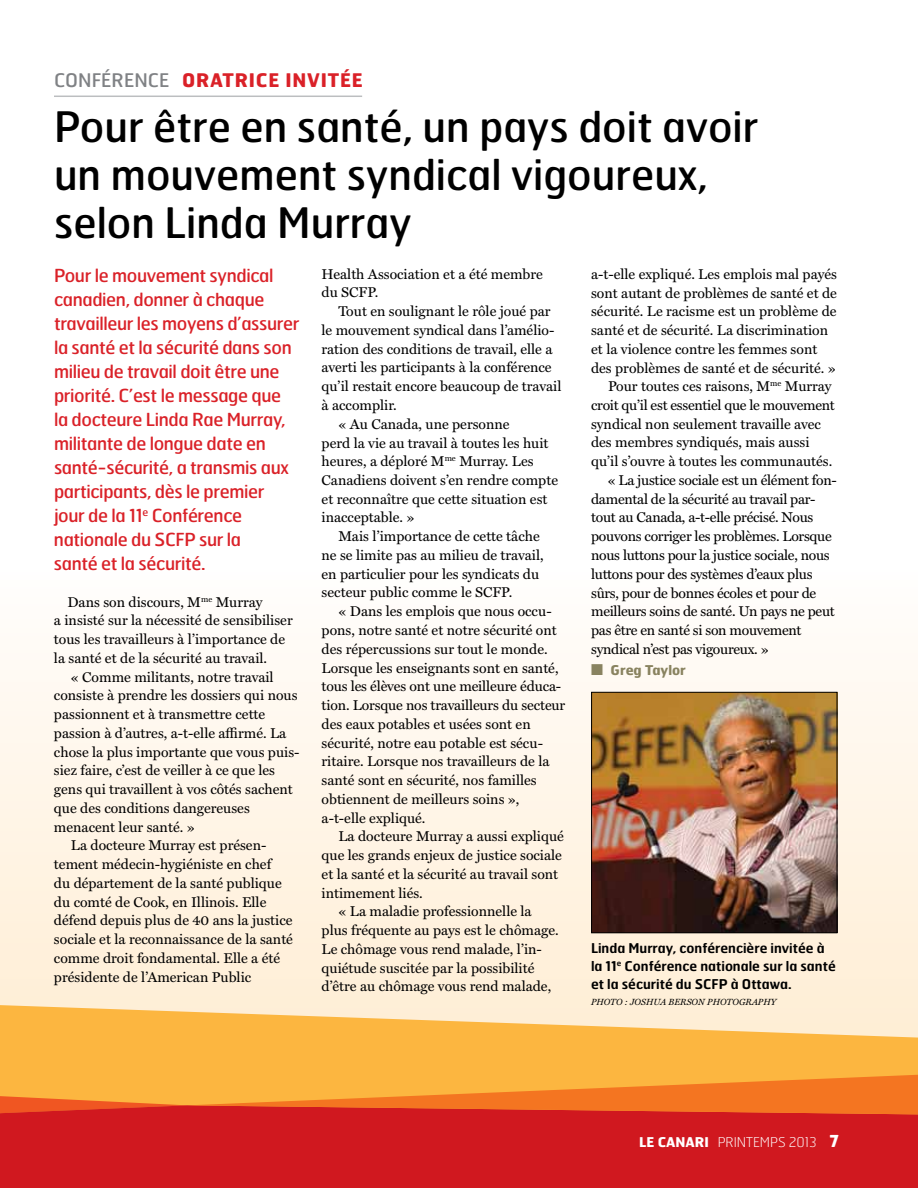
<style>
.page{position:relative;width:918px;height:1188px;background:#fff}
.page>*{position:absolute;margin:0;border:0;box-sizing:border-box;transform-origin:0 0}
.t1{font:42px/48px "Hermes FB";color:#000}
.t2{font:700 18.75px "Hermes FB";letter-spacing:.04em;color:#da2128}
.t3{font:18px/24px "Hermes FB";letter-spacing:-.02em;color:#da2128}
.t4{font:14.25px/18.8px "Miller Text";color:#000}
.t5{font:14.25px "Miller Text";letter-spacing:-.02em;color:#000}
.t6{font:600 13.5px/18px "Hermes FB";color:#000}
.t7{font:700 13.5px "Hermes FB";color:#fff}
.t8{font:700 13.5px "Hermes FB";color:#898360}
.t9{font:100 13.5px "Hermes FB";color:#fff}
.t10{font:italic 9px "Miller Text";letter-spacing:.01em;color:#000}
.s1{font-weight:400;color:#808285}
.s2{font-weight:100}
.s3{font-weight:700;font-size:16.5px}
</style>
<div class="page">
<svg style="left:0;top:660px;width:918px;height:345px"></svg>
<img style="left:593px;top:694px;width:242px;height:237px">
<div style="left:591px;top:692px;width:246px;height:241px;border:1px solid #000"></div>
<svg style="left:0;top:1005px;width:918px;height:70px;background:#fcc363"></svg>
<div style="left:0;top:1114px;width:918px;height:74px;background:#d0181f"></div>
<svg style="left:0;top:1075px;width:918px;height:39px;background:#f3862e"></svg>
<hr style="left:54px;top:96px;width:308px;height:1px;background:#bcbec0">
<h2 class="t2" style="left:54px;top:67px;width:310px"><span class="s1">Conférence</span> ORATRICE INVITÉE</h2>
<h1 class="t1" style="left:54px;top:101px;width:706px">Pour être en santé, un pays doit avoir un mouvement syndical vigoureux, selon Linda Murray</h1>
<p class="t3" style="left:54px;top:263px;width:247px">Pour le mouvement syndical canadien, donner à chaque travailleur les moyens d’assurer la santé et la sécurité dans son milieu de travail doit être une priorité. C’est le message que la docteure Linda Rae Murray, militante de longue date en santé-sécurité, a transmis aux participants, dès le premier jour de la 11<sup>e</sup> Conférence nationale du SCFP sur la<br>santé et la sécurité.</p>
<p class="t4" style="left:54px;top:593px;width:240px;text-indent:14px">Dans son discours, M<sup>me</sup> Murray<br>a insisté sur la nécessité de sensibiliser tous les travailleurs à l’importance de la santé et de la sécurité au travail.</p>
<p class="t4" style="left:71px;top:668px;width:204px">« Comme militants, notre travail</p>
<p class="t4" style="left:54px;top:686px;width:245px">consiste à prendre les dossiers qui nous</p>
<p class="t4" style="left:54px;top:705px;width:213px">passionnent et à transmettre cette</p>
<p class="t4" style="left:54px;top:724px;width:234px">passion à d’autres, a-t-elle affirmé. La</p>
<p class="t4" style="left:54px;top:743px;width:247px">chose la plus importante que vous puis-</p>
<p class="t4" style="left:54px;top:761px;width:223px">siez faire, c’est de veiller à ce que les</p>
<p class="t4" style="left:54px;top:780px;width:240px">gens qui travaillent à vos côtés sachent</p>
<p class="t4" style="left:54px;top:799px;width:197px">que des conditions dangereuses</p>
<p class="t4" style="left:54px;top:818px;width:142px">menacent leur santé. »</p>
<p class="t4" style="left:71px;top:836px;width:197px">La docteure Murray est présen-</p>
<p class="t4" style="left:54px;top:855px;width:219px">tement médecin-hygiéniste en chef</p>
<p class="t4" style="left:54px;top:874px;width:229px">du département de la santé publique</p>
<p class="t4" style="left:54px;top:893px;width:214px">du comté de Cook, en Illinois. Elle</p>
<p class="t4" style="left:54px;top:911px;width:240px">défend depuis plus de 40 ans la justice</p>
<p class="t4" style="left:54px;top:930px;width:241px">sociale et la reconnaissance de la santé</p>
<p class="t4" style="left:54px;top:949px;width:228px">comme droit fondamental. Elle a été</p>
<p class="t4" style="left:54px;top:968px;width:199px">présidente de l’American Public</p>
<p class="t4" style="left:322px;top:265px;width:223px">Health Association et a été membre du SCFP.</p>
<p class="t4" style="left:339px;top:302px;width:214px">Tout en soulignant le rôle joué par</p>
<p class="t4" style="left:322px;top:321px;width:234px">le mouvement syndical dans l’amélio-</p>
<p class="t4" style="left:322px;top:340px;width:232px">ration des conditions de travail, elle a</p>
<p class="t4" style="left:322px;top:359px;width:232px">averti les participants à la conférence</p>
<p class="t4" style="left:322px;top:377px;width:241px">qu’il restait encore beaucoup de travail</p>
<p class="t4" style="left:322px;top:396px;width:77px">à accomplir.</p>
<p class="t4" style="left:339px;top:415px;width:173px">« Au Canada, une personne</p>
<p class="t4" style="left:322px;top:434px;width:228px">perd la vie au travail à toutes les huit</p>
<p class="t4" style="left:322px;top:452px;width:214px">heures, a déploré M<sup>me</sup> Murray. Les</p>
<p class="t4" style="left:322px;top:471px;width:238px">Canadiens doivent s’en rendre compte</p>
<p class="t4" style="left:322px;top:490px;width:227px">et reconnaître que cette situation est</p>
<p class="t4" style="left:322px;top:509px;width:94px">inacceptable. »</p>
<p class="t4" style="left:339px;top:527px;width:203px">Mais l’importance de cette tâche</p>
<p class="t4" style="left:322px;top:546px;width:224px">ne se limite pas au milieu de travail,</p>
<p class="t4" style="left:322px;top:565px;width:219px">en particulier pour les syndicats du</p>
<p class="t4" style="left:322px;top:584px;width:192px">secteur public comme le SCFP.</p>
<p class="t4" style="left:339px;top:602px;width:215px">« Dans les emplois que nous occu-</p>
<p class="t4" style="left:322px;top:621px;width:237px">pons, notre santé et notre sécurité ont</p>
<p class="t4" style="left:322px;top:640px;width:228px">des répercussions sur tout le monde.</p>
<p class="t4" style="left:322px;top:659px;width:238px">Lorsque les enseignants sont en santé,</p>
<p class="t4" style="left:322px;top:677px;width:241px">tous les élèves ont une meilleure éduca-</p>
<p class="t4" style="left:322px;top:696px;width:245px">tion. Lorsque nos travailleurs du secteur</p>
<p class="t4" style="left:322px;top:715px;width:211px">des eaux potables et usées sont en</p>
<p class="t4" style="left:322px;top:734px;width:223px">sécurité, notre eau potable est sécu-</p>
<p class="t4" style="left:322px;top:752px;width:229px">ritaire. Lorsque nos travailleurs de la</p>
<p class="t4" style="left:322px;top:771px;width:217px">santé sont en sécurité, nos familles</p>
<p class="t4" style="left:322px;top:790px;width:199px">obtiennent de meilleurs soins »,</p>
<p class="t4" style="left:322px;top:809px;width:105px">a-t-elle expliqué.</p>
<p class="t4" style="left:339px;top:827px;width:227px">La docteure Murray a aussi expliqué</p>
<p class="t4" style="left:322px;top:846px;width:242px">que les grands enjeux de justice sociale</p>
<p class="t4" style="left:322px;top:865px;width:238px">et la santé et la sécurité au travail sont</p>
<p class="t4" style="left:322px;top:884px;width:103px">intimement liés.</p>
<p class="t4" style="left:339px;top:902px;width:195px">« La maladie professionnelle la</p>
<p class="t4" style="left:322px;top:921px;width:239px">plus fréquente au pays est le chômage.</p>
<p class="t4" style="left:322px;top:940px;width:222px">Le chômage vous rend malade, l’in-</p>
<p class="t4" style="left:322px;top:959px;width:214px">quiétude suscitée par la possibilité</p>
<p class="t4" style="left:322px;top:977px;width:231px">d’être au chômage vous rend malade,</p>
<p class="t4" style="left:591px;top:265px;width:247px">a-t-elle expliqué. Les emplois mal payés</p>
<p class="t4" style="left:591px;top:284px;width:247px">sont autant de problèmes de santé et de</p>
<p class="t4" style="left:591px;top:302px;width:247px">sécurité. Le racisme est un problème de</p>
<p class="t4" style="left:591px;top:321px;width:238px">santé et de sécurité. La discrimination</p>
<p class="t4" style="left:591px;top:340px;width:228px">et la violence contre les femmes sont</p>
<p class="t4" style="left:591px;top:359px;width:246px">des problèmes de santé et de sécurité. »</p>
<p class="t4" style="left:608px;top:377px;width:225px">Pour toutes ces raisons, M<sup>me</sup> Murray</p>
<p class="t5" style="left:591px;top:397px;width:245px">croit qu’il est essentiel que le mouvement</p>
<p class="t4" style="left:591px;top:415px;width:231px">syndical non seulement travaille avec</p>
<p class="t4" style="left:591px;top:434px;width:220px">des membres syndiqués, mais aussi</p>
<p class="t4" style="left:591px;top:452px;width:243px">qu’il s’ouvre à toutes les communautés.</p>
<p class="t5" style="left:608px;top:472px;width:231px">« La justice sociale est un élément fon-</p>
<p class="t5" style="left:591px;top:491px;width:226px">damental de la sécurité au travail par-</p>
<p class="t5" style="left:591px;top:509px;width:224px">tout au Canada, a-t-elle précisé. Nous</p>
<p class="t5" style="left:591px;top:528px;width:242px">pouvons corriger les problèmes. Lorsque</p>
<p class="t5" style="left:591px;top:547px;width:240px">nous luttons pour la justice sociale, nous</p>
<p class="t5" style="left:591px;top:566px;width:223px">luttons pour des systèmes d’eaux plus</p>
<p class="t5" style="left:591px;top:584px;width:227px">sûrs, pour de bonnes écoles et pour de</p>
<p class="t5" style="left:591px;top:603px;width:245px">meilleurs soins de santé. Un pays ne peut</p>
<p class="t5" style="left:591px;top:622px;width:212px">pas être en santé si son mouvement</p>
<p class="t5" style="left:591px;top:641px;width:179px">syndical n’est pas vigoureux. »</p>
<p class="t8" style="left:591px;top:661px;width:96px">■ GREG TAYLOR</p>
<p class="t6" style="left:591px;top:938px;width:246px">Linda Murray, conférencière invitée à la 11<sup>e</sup> Conférence nationale sur la santé et la sécurité du SCFP à Ottawa.</p>
<p class="t10" style="left:591px;top:997px;width:14px">PHOTO</p>
<p class="t10" style="left:625px;top:997px;width:18px">: JOSH</p>
<p class="t10" style="left:654px;top:997px;width:67px">UA BERSON PHOTO</p>
<p class="t10" style="left:739px;top:997px;width:39px">GRAPHY</p>
<p class="t7" style="left:639px;top:1133px;width:87px">LE CANARI <span class="s2">PRINT</span></p>
<p class="t9" style="left:753px;top:1133px;width:88px">EMPS 2013 <span class="s3">7</span></p>
</div>
